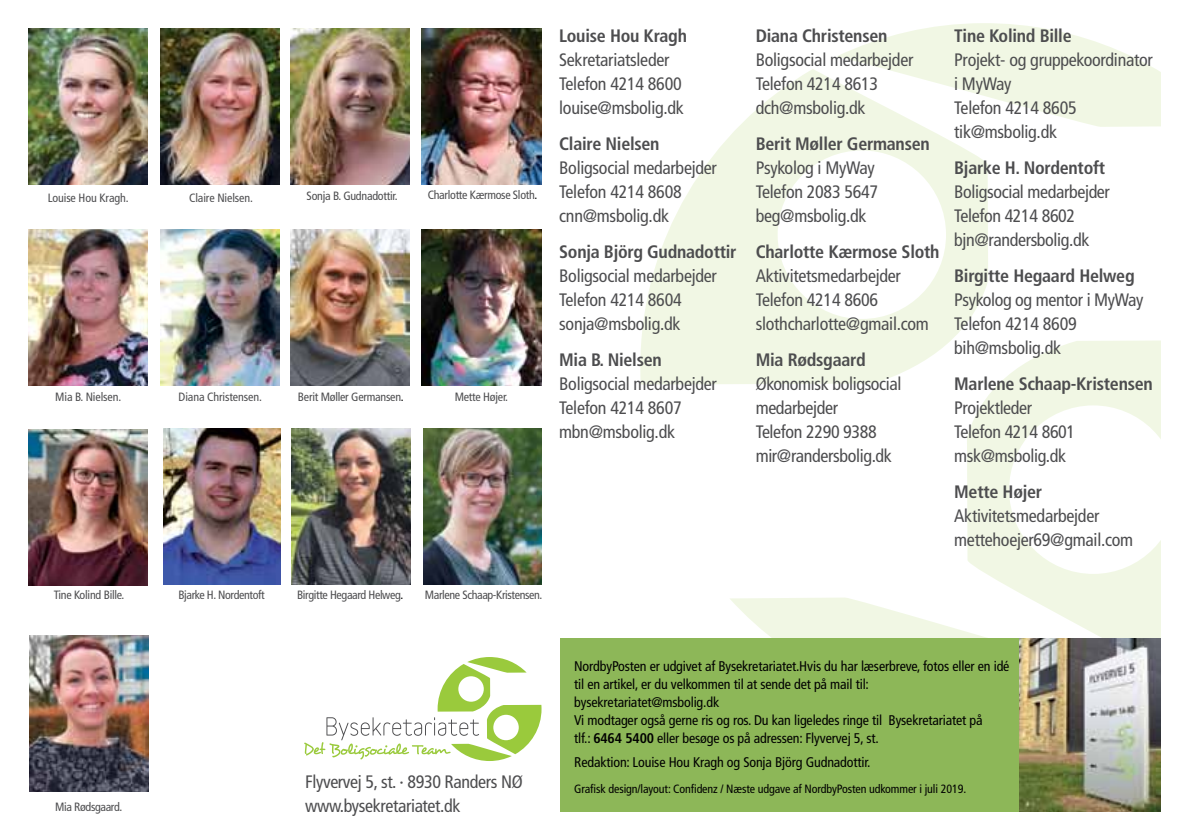
<style>
.page{position:relative;width:1191px;height:840px;background:#fff}
.page>*{position:absolute;margin:0;border:0;box-sizing:border-box;transform-origin:0 0}
.t1{font:condensed 18px "Frutiger";letter-spacing:-.015em;color:#4d4d4f}
.t2{font:700 condensed 18px "Frutiger";letter-spacing:-.015em;color:#4d4d4f}
.t3{font:condensed 14px/18px "Frutiger";letter-spacing:-.01em;color:#000}
.t4{font:condensed 12px "Frutiger";letter-spacing:-.02em;color:#4d4d4f}
.t5{font:condensed 12px "Frutiger";letter-spacing:-.01em;color:#000}
.s1{color:#000}
.s2{font-weight:700}
</style>
<div class="page">
<svg style="left:967px;top:340px;width:193px;height:298px;fill:#f3f9e9"></svg>
<svg style="left:730px;top:597px;width:401px;height:41px;fill:#f1f7e4"></svg>
<svg style="left:640px;top:69px;width:348px;height:315px;fill:#f1f7e4"></svg>
<svg style="left:836px;top:23px;width:324px;height:104px"></svg>
<div style="left:560px;top:638px;width:460px;height:173px;background:#8db758"></div>
<img style="left:291px;top:28px;width:119px;height:156px">
<img style="left:28px;top:229px;width:119px;height:157px">
<img style="left:422px;top:28px;width:119px;height:156px">
<img style="left:422px;top:229px;width:119px;height:157px">
<img style="left:161px;top:28px;width:119px;height:156px">
<img style="left:28px;top:28px;width:119px;height:156px">
<img style="left:28px;top:429px;width:119px;height:156px">
<img style="left:291px;top:229px;width:119px;height:157px">
<svg style="left:304px;top:657px;width:237px;height:103px"></svg>
<img style="left:161px;top:229px;width:119px;height:157px">
<img style="left:291px;top:428px;width:119px;height:156px">
<img style="left:424px;top:428px;width:117px;height:156px">
<img style="left:163px;top:428px;width:118px;height:156px">
<img style="left:29px;top:635px;width:119px;height:156px">
<img style="left:1019px;top:638px;width:141px;height:173px">
<p class="t4" style="left:48px;top:191px;width:82px">Louise Hou Kragh.</p>
<p class="t4" style="left:189px;top:191px;width:65px">Claire Nielsen.</p>
<p class="t4" style="left:55px;top:389px;width:68px">Mia B. Nielsen.</p>
<p class="t4" style="left:179px;top:389px;width:85px">Diana Christensen.</p>
<p class="t4" style="left:306px;top:188px;width:92px">Sonja B. Gudnadottir.</p>
<p class="t4" style="left:298px;top:389px;width:107px">Berit Møller Germansen<span class="s1">.</span></p>
<p class="t4" style="left:428px;top:188px;width:111px">Charlotte Kærmose Sloth<span class="s1">.</span></p>
<p class="t4" style="left:455px;top:389px;width:55px">Mette Højer.</p>
<p class="t2" style="left:559px;top:25px;width:129px">Louise Hou Kragh</p>
<p class="t1" style="left:559px;top:49px;width:112px">Sekretariatsleder</p>
<p class="t1" style="left:559px;top:73px;width:124px">Telefon 4214 8600</p>
<p class="t1" style="left:559px;top:97px;width:126px">louise@msbolig.dk</p>
<p class="t2" style="left:559px;top:133px;width:102px">Claire Nielsen</p>
<p class="t1" style="left:559px;top:157px;width:159px">Boligsocial medarbejder</p>
<p class="t1" style="left:559px;top:181px;width:124px">Telefon 4214 8608</p>
<p class="t1" style="left:559px;top:205px;width:111px">cnn@msbolig.dk</p>
<p class="t2" style="left:559px;top:241px;width:179px">Sonja Björg Gudnadottir</p>
<p class="t1" style="left:559px;top:265px;width:159px">Boligsocial medarbejder</p>
<p class="t1" style="left:559px;top:289px;width:124px">Telefon 4214 8604</p>
<p class="t1" style="left:559px;top:313px;width:123px">sonja@msbolig.dk</p>
<p class="t2" style="left:559px;top:349px;width:104px">Mia B. Nielsen</p>
<p class="t1" style="left:559px;top:373px;width:159px">Boligsocial medarbejder</p>
<p class="t1" style="left:559px;top:397px;width:124px">Telefon 4214 8607</p>
<p class="t1" style="left:559px;top:421px;width:117px">mbn@msbolig.dk</p>
<p class="t4" style="left:54px;top:587px;width:72px">Tine Kolind Bille.</p>
<p class="t4" style="left:178px;top:587px;width:88px">Bjarke H. Nordentoft</p>
<p class="t4" style="left:425px;top:587px;width:119px">Marlene Schaap-Kristensen.</p>
<p class="t4" style="left:297px;top:587px;width:108px">Birgitte Hegaard Helweg<span class="s1">.</span></p>
<p class="t2" style="left:755px;top:25px;width:133px">Diana Christensen</p>
<p class="t1" style="left:755px;top:49px;width:159px">Boligsocial medarbejder</p>
<p class="t1" style="left:755px;top:73px;width:124px">Telefon 4214 8613</p>
<p class="t1" style="left:755px;top:97px;width:111px">dch@msbolig.dk</p>
<p class="t2" style="left:755px;top:133px;width:176px">Berit Møller Germansen</p>
<p class="t1" style="left:755px;top:157px;width:121px">Psykolog i MyWay</p>
<p class="t1" style="left:755px;top:181px;width:124px">Telefon 2083 5647</p>
<p class="t1" style="left:755px;top:205px;width:112px">beg@msbolig.dk</p>
<p class="t2" style="left:755px;top:241px;width:185px">Charlotte Kærmose Sloth</p>
<p class="t1" style="left:755px;top:265px;width:147px">Aktivitetsmedarbejder</p>
<p class="t1" style="left:755px;top:289px;width:124px">Telefon 4214 8606</p>
<p class="t1" style="left:755px;top:313px;width:175px">slothcharlotte@gmail.com</p>
<p class="t2" style="left:755px;top:349px;width:111px">Mia Rødsgaard</p>
<p class="t1" style="left:755px;top:373px;width:147px">Økonomisk boligsocial</p>
<p class="t1" style="left:755px;top:397px;width:84px">medarbejder</p>
<p class="t1" style="left:755px;top:421px;width:122px">Telefon 2290 9388</p>
<p class="t1" style="left:755px;top:445px;width:138px">mir@randersbolig.dk</p>
<p class="t2" style="left:954px;top:25px;width:119px">Tine Kolind Bille</p>
<p class="t1" style="left:954px;top:49px;width:200px">Projekt- og gruppekoordinator</p>
<p class="t1" style="left:954px;top:73px;width:59px">i MyWay</p>
<p class="t1" style="left:954px;top:97px;width:124px">Telefon 4214 8605</p>
<p class="t1" style="left:954px;top:121px;width:104px">tik@msbolig.dk</p>
<p class="t2" style="left:954px;top:157px;width:152px">Bjarke H. Nordentoft</p>
<p class="t1" style="left:954px;top:181px;width:157px">Boligsocial medarbejder</p>
<p class="t1" style="left:954px;top:205px;width:122px">Telefon 4214 8602</p>
<p class="t1" style="left:954px;top:229px;width:137px">bjn@randersbolig.dk</p>
<p class="t2" style="left:954px;top:265px;width:182px">Birgitte Hegaard Helweg</p>
<p class="t1" style="left:954px;top:289px;width:191px">Psykolog og mentor i MyWay</p>
<p class="t1" style="left:954px;top:313px;width:124px">Telefon 4214 8609</p>
<p class="t1" style="left:954px;top:337px;width:108px">bih@msbolig.dk</p>
<p class="t2" style="left:954px;top:373px;width:200px">Marlene Schaap-Kristensen</p>
<p class="t1" style="left:954px;top:397px;width:79px">Projektleder</p>
<p class="t1" style="left:954px;top:421px;width:122px">Telefon 4214 8601</p>
<p class="t1" style="left:954px;top:445px;width:113px">msk@msbolig.dk</p>
<p class="t2" style="left:954px;top:481px;width:90px">Mette Højer</p>
<p class="t1" style="left:954px;top:505px;width:147px">Aktivitetsmedarbejder</p>
<p class="t1" style="left:954px;top:529px;width:181px">mettehoejer69@gmail.com</p>
<p class="t4" style="left:55px;top:799px;width:69px">Mia Rødsgaard.</p>
<p class="t1" style="left:305px;top:771px;width:219px">Flyvervej 5, st. · 8930 Randers NØ</p>
<p class="t1" style="left:305px;top:795px;width:157px">www.bysekretariatet.dk</p>
<p class="t3" style="left:574px;top:657px;width:437px">NordbyPosten er udgivet af Bysekretariatet.Hvis du har læserbreve, fotos eller en idé til en artikel, er du velkommen til at sende det på mail til:</p>
<p class="t3" style="left:574px;top:693px;width:146px">bysekretariatet@msbolig.dk</p>
<p class="t3" style="left:574px;top:711px;width:410px">Vi modtager også gerne ris og ros. Du kan ligeledes ringe til Bysekretariatet på</p>
<p class="t3" style="left:574px;top:729px;width:306px">tlf.: <span class="s2">6464 5400</span> eller besøge os på adressen: Flyvervej 5, st.</p>
<p class="t3" style="left:574px;top:753px;width:298px">Redaktion: Louise Hou Kragh og Sonja Björg Gudnadottir.</p>
<p class="t5" style="left:574px;top:781px;width:393px">Grafisk design/layout: Confidenz / Næste udgave af NordbyPosten udkommer i juli 2019.</p>
</div>
